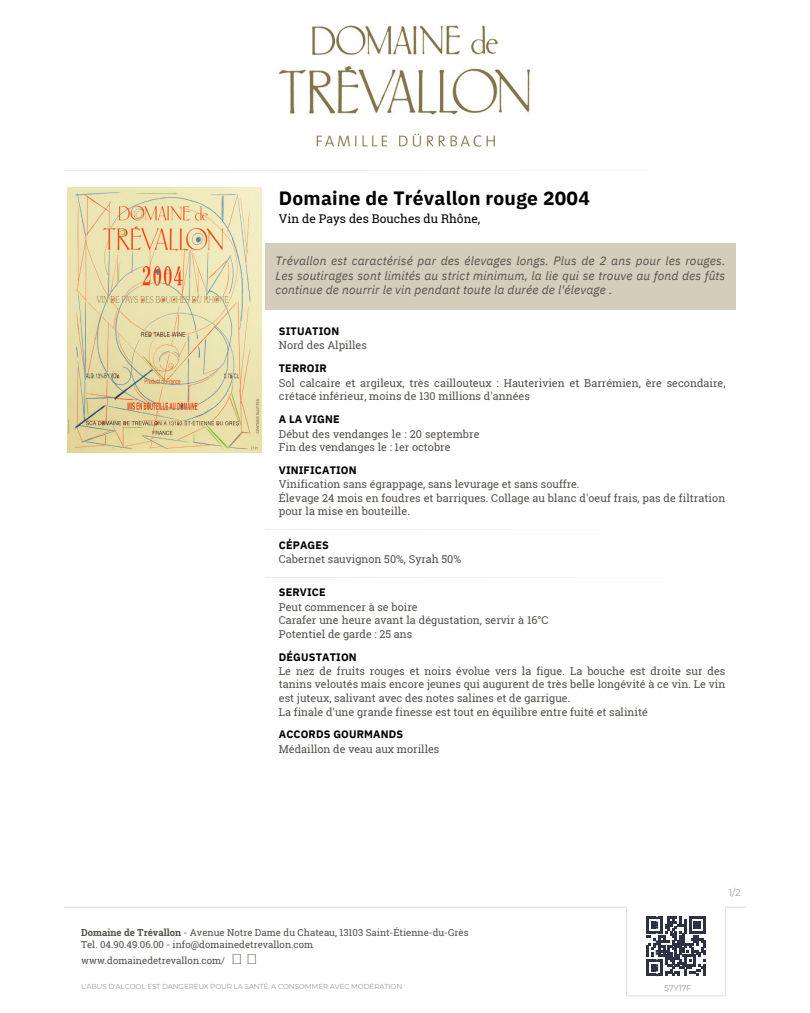
<style>
.page{position:relative;width:810px;height:1013px;background:#fff}
.page>*{position:absolute;margin:0;border:0;box-sizing:border-box;transform-origin:0 0}
.t1{font:700 19.2px "IBM Plex Sans";letter-spacing:.015em;color:#000}
.t2{font:italic 12px/14.4px "IBM Plex Sans";letter-spacing:.015em;color:#54514b;text-align:justify}
.t3{font:12px "Roboto Slab";color:#000}
.t4{font:10.8px/13.5px "Roboto Slab";color:#54514b}
.t5{font:700 10.8px "IBM Plex Sans";letter-spacing:.015em;color:#000}
.t6{font:9.6px/11.7px "Roboto Slab";color:#54514b}
.t7{font:9.6px "Montserrat";color:#9c9e9f}
.t8{font:8.4px "Montserrat";letter-spacing:-.02em;color:#9c9e9f}
.t9{font:7.2px "Montserrat";letter-spacing:-.02em;color:#9c9e9f}
.s1{font-weight:700}
.s2{font-family:"Arimo";font-size:14.4px}
</style>
<div class="page">
<img style="left:279px;top:25px;width:252px;height:122px">
<svg style="left:64px;top:170px;width:361px;height:1px"></svg>
<img style="left:68px;top:188px;width:194px;height:264px">
<svg style="left:265px;top:529px;width:179px;height:1px"></svg>
<svg style="left:265px;top:577px;width:246px;height:1px"></svg>
<hr style="left:265px;top:243px;width:457px;height:1px;background:#e0e0e0">
<div style="left:265px;top:244px;width:471px;height:65px;background:#d4cdbc"></div>
<hr style="left:64px;top:906px;width:563px;height:1px;background:#e0e0e0">
<hr style="left:626px;top:907px;width:1px;height:88px;background:#e0e0e0">
<hr style="left:627px;top:995px;width:98px;height:1px;background:#e0e0e0">
<hr style="left:725px;top:907px;width:1px;height:88px;background:#e0e0e0">
<svg style="left:646px;top:916px;width:60px;height:60px"></svg>
<h1 class="t1" style="left:279px;top:183px;width:313px">Domaine de Trévallon rouge 2004</h1>
<p class="t3" style="left:279px;top:210px;width:203px">Vin de Pays des Bouches du Rhône,</p>
<p class="t2" style="left:275px;top:253px;width:451px">Trévallon est caractérisé par des élevages longs. Plus de 2 ans pour les rouges.<br>Les soutirages sont limités au strict minimum, la lie qui se trouve au fond des fûts continue de nourrir le vin pendant toute la durée de l'élevage .</p>
<p class="t5" style="left:279px;top:322px;width:62px">SITUATION</p>
<p class="t4" style="left:279px;top:339px;width:90px">Nord des Alpilles</p>
<p class="t5" style="left:279px;top:360px;width:50px">TERROIR</p>
<p class="t4" style="left:279px;top:376px;width:448px">Sol calcaire et argileux, très caillouteux : Hauterivien et Barrémien, ère secondaire, crétacé inférieur, moins de 130 millions d'années</p>
<p class="t5" style="left:279px;top:411px;width:62px">A LA VIGNE</p>
<p class="t4" style="left:279px;top:427px;width:202px">Début des vendanges le : 20 septembre<br>Fin des vendanges le : 1er octobre</p>
<p class="t5" style="left:279px;top:461px;width:79px">VINIFICATION</p>
<p class="t4" style="left:279px;top:477px;width:448px">Vinification sans égrappage, sans levurage et sans souffre.<br>Élevage 24 mois en foudres et barriques. Collage au blanc d'oeuf frais, pas de filtration pour la mise en bouteille.</p>
<p class="t5" style="left:279px;top:536px;width:52px">CÉPAGES</p>
<p class="t4" style="left:279px;top:552px;width:184px">Cabernet sauvignon 50%, Syrah 50%</p>
<p class="t5" style="left:279px;top:583px;width:48px">SERVICE</p>
<p class="t4" style="left:279px;top:599px;width:271px">Peut commencer à se boire<br>Carafer une heure avant la dégustation, servir à 16°C<br>Potentiel de garde : 25 ans</p>
<p class="t5" style="left:279px;top:648px;width:79px">DÉGUSTATION</p>
<p class="t4" style="left:279px;top:664px;width:448px">Le nez de fruits rouges et noirs évolue vers la figue. La bouche est droite sur des tanins veloutés mais encore jeunes qui augurent de très belle longévité à ce vin. Le vin est juteux, salivant avec des notes salines et de garrigue.<br>La finale d'une grande finesse est tout en équilibre entre fuité et salinité</p>
<p class="t5" style="left:279px;top:726px;width:126px">ACCORDS GOURMANDS</p>
<p class="t4" style="left:279px;top:742px;width:162px">Médaillon de veau aux morilles</p>
<p class="t6" style="left:81px;top:926px;width:389px"><span class="s1">Domaine de Trévallon</span> - Avenue Notre Dame du Chateau, 13103 Saint-Étienne-du-Grès<br>Tel. 04.90.49.06.00 - info@domainedetrevallon.com</p>
<p class="t6" style="left:81px;top:954px;width:178px">www.domainedetrevallon.com/ <span class="s2">฀ ฀</span></p>
<p class="t9" style="left:81px;top:981px;width:324px">L'ABUS D'ALCOOL EST DANGEREUX POUR LA SANTÉ. A CONSOMMER AVEC MODÉRATION.</p>
<p class="t8" style="left:664px;top:982px;width:29px">57Y17F</p>
<p class="t7" style="left:729px;top:886px;width:13px">1/2</p>
</div>
